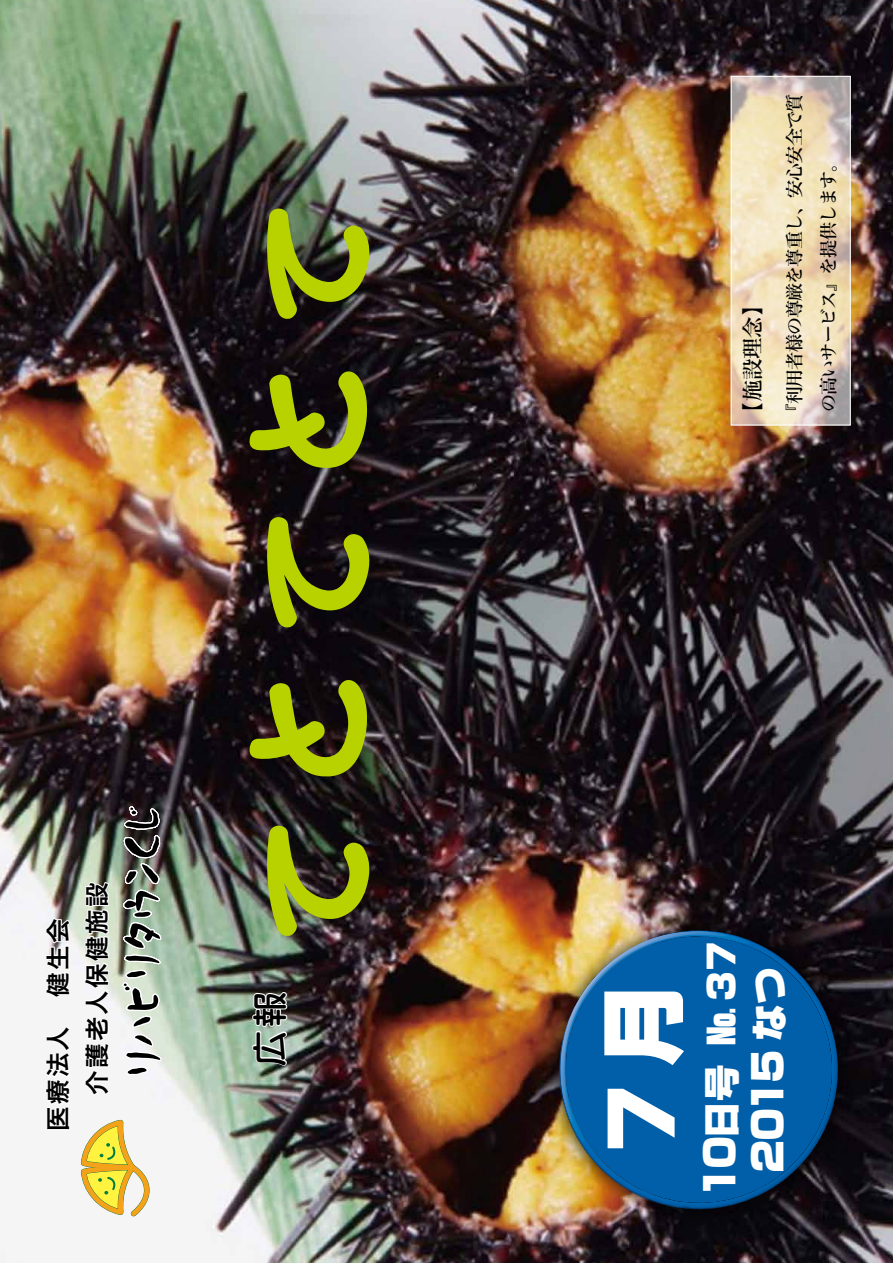
<style>
.page{position:relative;width:893px;height:1263px;background:#fff}
.page>*{position:absolute;margin:0;border:0;box-sizing:border-box;transform-origin:0 0}
.t1{font:900 85.05px "Shin Go Pro";color:#fff}
.t2{font:900 40.95px "Shin Go Pro";color:#fff}
.t3{font:900 36.45px "Shin Go Pro";color:#fff}
.t4{font:500 35.1px "Shin M Go Pro";color:#000}
.t5{font:24.45px "Hira Kaku Pro W6";letter-spacing:.1em;color:#000}
.t6{font:21.3px "Hira Min Std W5";color:#000}
.t7{font:18px/33.9px "Hira Min Std W5";letter-spacing:-.05em;color:#000}
.s1{font-size:40.95px}
.s2{font-size:36.45px}
</style>
<div class="page">
<img style="left:0;top:0;width:893px;height:1263px">
<img style="left:34px;top:804px;width:129px;height:417px">
<svg style="left:251px;top:991px;width:37px;height:76px"></svg>
<svg style="left:733px;top:78px;width:115px;height:345px;background:#eadabb"></svg>
<div style="left:731px;top:76px;width:119px;height:349px;border:1px solid #fff"></div>
<img style="left:239px;top:815px;width:140px;height:140px">
<svg style="left:244px;top:664px;width:130px;height:118px;background:#191216"></svg>
<svg style="left:239px;top:507px;width:140px;height:140px;background:#180f14"></svg>
<svg style="left:244px;top:355px;width:130px;height:119px;background:#150f14"></svg>
<img style="left:239px;top:198px;width:140px;height:140px">
<h3 class="t5" style="left:36px;top:1131px;width:214px;rotate:-90deg">医療法人　健生会</h3>
<h3 class="t5" style="left:75px;top:1095px;width:214px;rotate:-90deg">介護老人保健施設</h3>
<h3 class="t4" style="left:241px;top:1065px;width:75px;rotate:-90deg">広報</h3>
<p class="t6" style="left:737px;top:423px;width:129px;rotate:-90deg">【施設理念】</p>
<p class="t7" style="left:777px;top:412px;width:320px;text-indent:-9px;rotate:-90deg">『利用者様の尊厳を尊重し、安心安全で質の高いサービス』を提供します。</p>
<h1 class="t1" style="left:575px;top:1161px;width:180px;rotate:-90deg">７月</h1>
<h3 class="t3" style="left:693px;top:1198px;width:258px;rotate:-90deg"><span class="s1">10</span>日号 № 37</h3>
<h2 class="t2" style="left:736px;top:1172px;width:206px;rotate:-90deg">2015 <span class="s2">なつ</span></h2>
</div>
